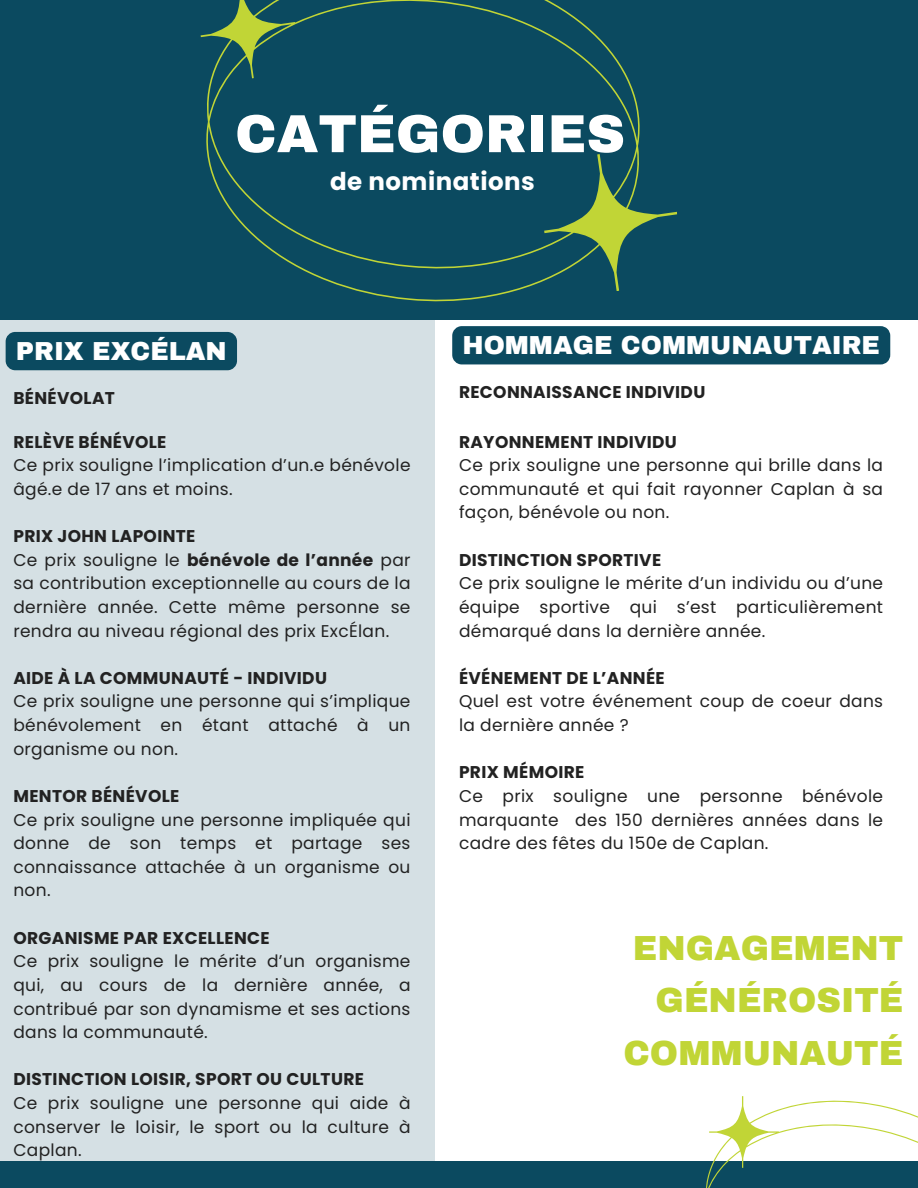
<style>
.page{position:relative;width:918px;height:1188px;background:#fff}
.page>*{position:absolute;margin:0;border:0;box-sizing:border-box;transform-origin:0 0}
.t1{font:900 53.55px "Archivo";color:#fff}
.t2{font:900 34.05px/52.8px "Archivo";color:#c1d536;text-align:right}
.t3{font:900 25.5px "Archivo";color:#fff}
.t4{font:700 24.45px "Poppins";letter-spacing:.02em;color:#fff}
.t5{font:16.95px/23.7px "Poppins";letter-spacing:.02em;color:#222;text-align:justify}
.t6{font:700 16.95px "Poppins";letter-spacing:.02em;color:#222}
.s1{font-weight:700}
</style>
<div class="page">
<div style="left:0;top:320px;width:435px;height:856px;background:#d5e0e4"></div>
<div style="left:452px;top:326px;width:438px;height:38px;background:#0b4a60"></div>
<div style="left:0;top:1162px;width:918px;height:26px;background:#0b4a60"></div>
<svg style="left:700px;top:1096px;width:218px;height:92px"></svg>
<div style="left:0;top:0;width:918px;height:320px;background:#0b4a60"></div>
<div style="left:6px;top:332px;width:231px;height:38px;background:#0b4a60;border-radius:10px"></div>
<svg style="left:182px;top:0;width:505px;height:346px"></svg>
<p class="t1" style="left:235px;top:105px;width:392px">CATÉGORIES</p>
<p class="t3" style="left:16px;top:337px;width:212px">PRIX EXCÉLAN</p>
<p class="t4" style="left:330px;top:164px;width:206px">de nominations</p>
<p class="t3" style="left:462px;top:331px;width:419px">HOMMAGE COMMUNAUTAIRE</p>
<p class="t6" style="left:13px;top:387px;width:103px">BÉNÉVOLAT</p>
<p class="t6" style="left:459px;top:381px;width:248px">RECONNAISSANCE INDIVIDU</p>
<p class="t6" style="left:13px;top:430px;width:155px">RELÈVE BÉNÉVOLE</p>
<h1 class="t5" style="left:13px;top:453px;width:399px">Ce prix souligne l’implication d’un.e bénévole âgé.e de 17 ans et moins.</h1>
<h4 class="t6" style="left:13px;top:524px;width:184px">PRIX JOHN LAPOINTE</h4>
<h3 class="t5" style="left:13px;top:548px;width:399px">Ce prix souligne le <span class="s1">bénévole de l’année</span> par sa contribution exceptionnelle au cours de la dernière année. Cette même personne se rendra au niveau régional des prix ExcÉlan.</h3>
<h5 class="t6" style="left:13px;top:666px;width:315px">AIDE À LA COMMUNAUTÉ - INDIVIDU</h5>
<p class="t5" style="left:13px;top:690px;width:399px">Ce prix souligne une personne qui s’implique bénévolement en étant attaché à un organisme ou non.</p>
<p class="t6" style="left:13px;top:784px;width:168px">MENTOR BÉNÉVOLE</p>
<p class="t5" style="left:13px;top:808px;width:399px">Ce prix souligne une personne impliquée qui donne de son temps et partage ses connaissance attachée à un organisme ou non.</p>
<p class="t6" style="left:13px;top:926px;width:258px">ORGANISME PAR EXCELLENCE</p>
<p class="t5" style="left:13px;top:950px;width:399px">Ce prix souligne le mérite d’un organisme qui, au cours de la dernière année, a contribué par son dynamisme et ses actions dans la communauté.</p>
<p class="t6" style="left:13px;top:1068px;width:352px">DISTINCTION LOISIR, SPORT OU CULTURE</p>
<p class="t5" style="left:13px;top:1091px;width:399px">Ce prix souligne une personne qui aide à conserver le loisir, le sport ou la culture à Caplan.</p>
<p class="t6" style="left:459px;top:430px;width:219px">RAYONNEMENT INDIVIDU</p>
<p class="t5" style="left:459px;top:453px;width:426px">Ce prix souligne une personne qui brille dans la communauté et qui fait rayonner Caplan à sa façon, bénévole ou non.</p>
<p class="t6" style="left:459px;top:548px;width:204px">DISTINCTION SPORTIVE</p>
<p class="t5" style="left:459px;top:572px;width:426px">Ce prix souligne le mérite d’un individu ou d’une équipe sportive qui s’est particulièrement démarqué dans la dernière année.</p>
<h3 class="t6" style="left:459px;top:666px;width:207px">ÉVÉNEMENT DE L’ANNÉE</h3>
<h5 class="t5" style="left:459px;top:690px;width:426px">Quel est votre événement coup de coeur dans la dernière année ?</h5>
<p class="t6" style="left:459px;top:761px;width:127px">PRIX MÉMOIRE</p>
<p class="t5" style="left:459px;top:784px;width:426px">Ce prix souligne une personne bénévole marquante des 150 dernières années dans le cadre des fêtes du 150e de Caplan.</p>
<p class="t2" style="left:623px;top:922px;width:282px">ENGAGEMENT<br>GÉNÉROSITÉ<br>COMMUNAUTÉ</p>
</div>
